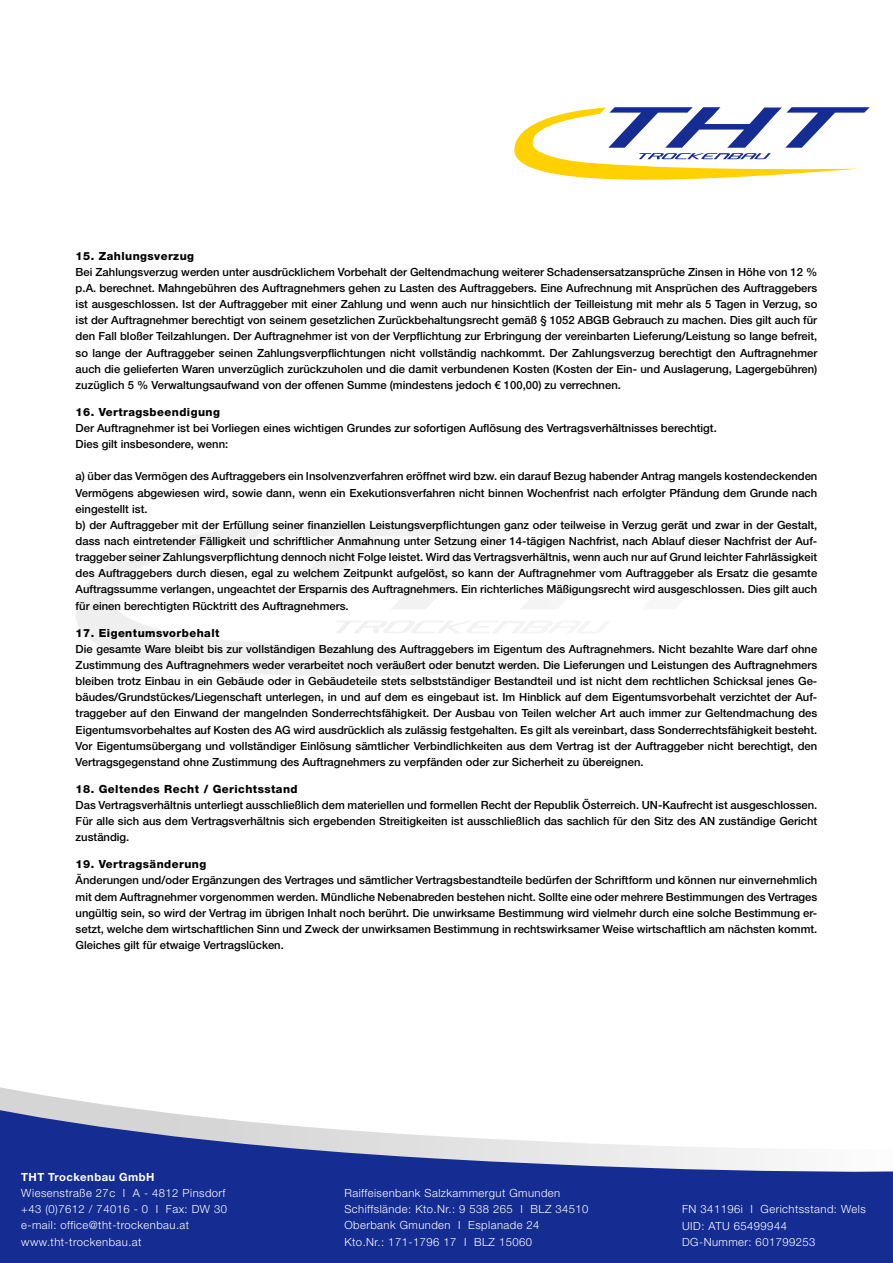
<style>
.page{position:relative;width:893px;height:1263px;background:#fff}
.page>*{position:absolute;margin:0;border:0;box-sizing:border-box;transform-origin:0 0}
.t1{font:500 11.25px/16.2px "Helvetica Neue LT Pro";color:#000;text-align:justify}
.t2{font:300 11.25px/16.2px "Helvetica Neue LT Pro";letter-spacing:.04em;color:#fff}
.t3{font:800 11.25px "Helvetica Neue LT Pro";letter-spacing:.04em;color:#000}
.t4{font:700 11.25px "Helvetica Neue LT Pro";letter-spacing:.04em;color:#fff}
</style>
<div class="page">
<div style="left:0;top:1188px;width:893px;height:75px;background:#152c93"></div>
<svg style="left:0;top:1087px;width:893px;height:101px"></svg>
<svg style="left:514px;top:107px;width:356px;height:73px"></svg>
<svg style="left:76px;top:525px;width:471px;height:151px"></svg>
<p class="t3" style="left:76px;top:249px;width:120px">15. Zahlungsverzug</p>
<p class="t1" style="left:76px;top:264px;width:743px">Bei Zahlungsverzug werden unter ausdrücklichem Vorbehalt der Geltendmachung weiterer Schadensersatzansprüche Zinsen in Höhe von 12 % p.A. berechnet. Mahngebühren des Auftragnehmers gehen zu Lasten des Auftraggebers. Eine Aufrechnung mit Ansprüchen des Auftraggebers ist ausgeschlossen. Ist der Auftraggeber mit einer Zahlung und wenn auch nur hinsichtlich der Teilleistung mit mehr als 5 Tagen in Verzug, so ist der Auftragnehmer berechtigt von seinem gesetzlichen Zurückbehaltungsrecht gemäß § 1052 ABGB Gebrauch zu machen. Dies gilt auch für den Fall bloßer Teilzahlungen. Der Auftragnehmer ist von der Verpflichtung zur Erbringung der vereinbarten Lieferung/Leistung so lange befreit, so lange der Auftraggeber seinen Zahlungsverpflichtungen nicht vollständig nachkommt. Der Zahlungsverzug berechtigt den Auftragnehmer auch die gelieferten Waren unverzüglich zurückzuholen und die damit verbundenen Kosten (Kosten der Ein- und Auslagerung, Lagergebühren) zuzüglich 5 % Verwaltungsaufwand von der offenen Summe (mindestens jedoch € 100,00) zu verrechnen.</p>
<p class="t3" style="left:76px;top:405px;width:146px">16. Vertragsbeendigung</p>
<p class="t1" style="left:76px;top:420px;width:643px">Der Auftragnehmer ist bei Vorliegen eines wichtigen Grundes zur sofortigen Auflösung des Vertragsverhältnisses berechtigt.<br>Dies gilt insbesondere, wenn:</p>
<p class="t1" style="left:76px;top:468px;width:743px;text-align:left">a) über das Vermögen des Auftraggebers ein Insolvenzverfahren eröffnet wird bzw. ein darauf Bezug habender Antrag mangels kostendeckenden Vermögens abgewiesen wird, sowie dann, wenn ein Exekutionsverfahren nicht binnen Wochenfrist nach erfolgter Pfändung dem Grunde nach eingestellt ist.<br>b) der Auftraggeber mit der Erfüllung seiner finanziellen Leistungsverpflichtungen ganz oder teilweise in Verzug gerät und zwar in der Gestalt, dass nach eintretender Fälligkeit und schriftlicher Anmahnung unter Setzung einer 14-tägigen Nachfrist, nach Ablauf dieser Nachfrist der Auf&shy;traggeber seiner Zahlungsverpflichtung dennoch nicht Folge leistet. Wird das Vertragsverhältnis, wenn auch nur auf Grund leichter Fahrlässigkeit des Auftraggebers durch diesen, egal zu welchem Zeitpunkt aufgelöst, so kann der Auftragnehmer vom Auftraggeber als Ersatz die gesamte Auftragssumme verlangen, ungeachtet der Ersparnis des Auftragnehmers. Ein richterliches Mäßigungsrecht wird ausgeschlossen. Dies gilt auch für einen berechtigten Rücktritt des Auftragnehmers.</p>
<p class="t3" style="left:76px;top:626px;width:145px">17. Eigentumsvorbehalt</p>
<p class="t1" style="left:76px;top:640px;width:743px">Die gesamte Ware bleibt bis zur vollständigen Bezahlung des Auftraggebers im Eigentum des Auftragnehmers. Nicht bezahlte Ware darf ohne Zustimmung des Auftragnehmers weder verarbeitet noch veräußert oder benutzt werden. Die Lieferungen und Leistungen des Auftragnehmers bleiben trotz Einbau in ein Gebäude oder in Gebäudeteile stets selbstständiger Bestandteil und ist nicht dem rechtlichen Schicksal jenes Ge&shy;bäudes/Grundstückes/Liegenschaft unterlegen, in und auf dem es eingebaut ist. Im Hinblick auf dem Eigentumsvorbehalt verzichtet der Auf&shy;traggeber auf den Einwand der mangelnden Sonderrechtsfähigkeit. Der Ausbau von Teilen welcher Art auch immer zur Geltendmachung des Eigentumsvorbehaltes auf Kosten des AG wird ausdrücklich als zulässig festgehalten. Es gilt als vereinbart, dass Sonderrechtsfähigkeit besteht.<br>Vor Eigentumsübergang und vollständiger Einlösung sämtlicher Verbindlichkeiten aus dem Vertrag ist der Auftraggeber nicht berechtigt, den Vertragsgegenstand ohne Zustimmung des Auftragnehmers zu verpfänden oder zur Sicherheit zu übereignen.</p>
<p class="t3" style="left:76px;top:782px;width:224px">18. Geltendes Recht / Gerichtsstand</p>
<p class="t1" style="left:76px;top:797px;width:743px">Das Vertragsverhältnis unterliegt ausschließlich dem materiellen und formellen Recht der Republik Österreich. UN-Kaufrecht ist ausgeschlossen.<br>Für alle sich aus dem Vertragsverhältnis sich ergebenden Streitigkeiten ist ausschließlich das sachlich für den Sitz des AN zuständige Gericht zuständig.</p>
<p class="t3" style="left:76px;top:857px;width:132px">19. Vertragsänderung</p>
<p class="t1" style="left:76px;top:872px;width:743px">Änderungen und/oder Ergänzungen des Vertrages und sämtlicher Vertragsbestandteile bedürfen der Schriftform und können nur einvernehmlich mit dem Auftragnehmer vorgenommen werden. Mündliche Nebenabreden bestehen nicht. Sollte eine oder mehrere Bestimmungen des Vertrages ungültig sein, so wird der Vertrag im übrigen Inhalt noch berührt. Die unwirksame Bestimmung wird vielmehr durch eine solche Bestimmung er&shy;setzt, welche dem wirtschaftlichen Sinn und Zweck der unwirksamen Bestimmung in rechtswirksamer Weise wirtschaftlich am nächsten kommt.<br>Gleiches gilt für etwaige Vertragslücken.</p>
<p class="t4" style="left:21px;top:1170px;width:135px">THT Trockenbau GmbH</p>
<p class="t2" style="left:21px;top:1185px;width:207px">Wiesenstraße 27c I A - 4812 Pinsdorf +43 (0)7612 / 74016 - 0 I Fax: DW 30 e-mail: office@tht-trockenbau.at www.tht-trockenbau.at</p>
<p class="t2" style="left:344px;top:1185px;width:246px">Raiffeisenbank Salzkammergut Gmunden Schiffslände: Kto.Nr.: 9 538 265 I BLZ 34510<br>Oberbank Gmunden I Esplanade 24<br>Kto.Nr.: 171-1796 17 I BLZ 15060</p>
<p class="t2" style="left:682px;top:1201px;width:185px">FN 341196i I Gerichtsstand: Wels<br>UID: ATU 65499944<br>DG-Nummer: 601799253</p>
</div>
